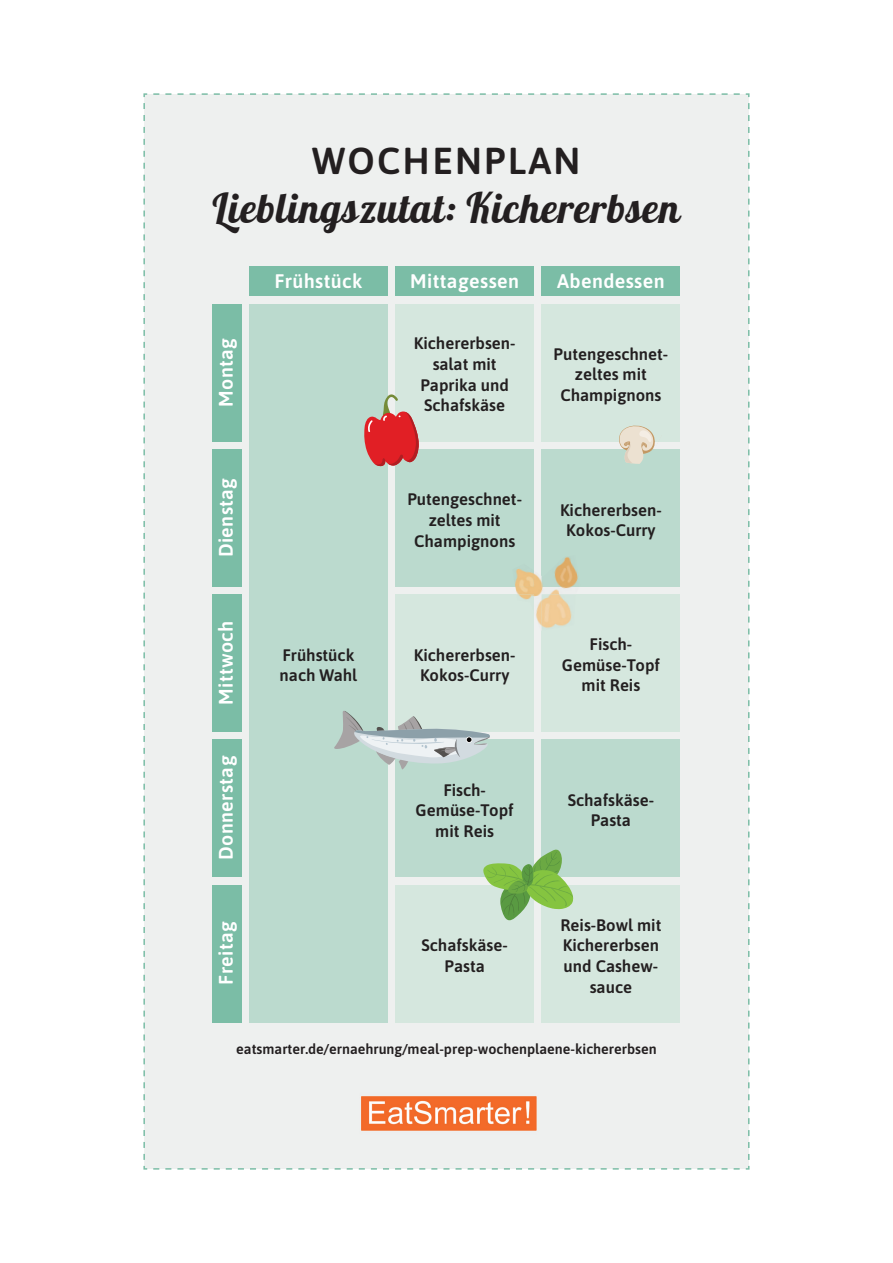
<style>
.page{position:relative;width:893px;height:1263px;background:#fff}
.page>*{position:absolute;margin:0;border:0;box-sizing:border-box;transform-origin:0 0}
.t1{font:40.95px "Lobster";letter-spacing:.02em;color:#231f20}
.t2{font:600 37.5px "Asap";letter-spacing:.06em;color:#231f20}
.t3{font:600 19.65px "Asap";letter-spacing:.02em;color:#fff}
.t4{font:600 16.65px/20.5px "Asap";color:#231f20;text-align:center}
.t5{font:600 14.25px "Asap";color:#231f20}
</style>
<div class="page">
<div style="left:143px;top:93px;width:607px;height:1077px;background:#eef0ef"></div>
<img style="left:348px;top:1088px;width:197px;height:52px">
<div style="left:249px;top:267px;width:139px;height:29px;background:#7bbda6"></div>
<div style="left:395px;top:267px;width:139px;height:29px;background:#7bbda6"></div>
<div style="left:542px;top:267px;width:138px;height:29px;background:#7bbda6"></div>
<div style="left:212px;top:304px;width:29px;height:137px;background:#7bbda6"></div>
<div style="left:212px;top:449px;width:29px;height:138px;background:#7bbda6"></div>
<div style="left:212px;top:594px;width:29px;height:138px;background:#7bbda6"></div>
<div style="left:212px;top:740px;width:29px;height:137px;background:#7bbda6"></div>
<div style="left:212px;top:885px;width:29px;height:137px;background:#7bbda6"></div>
<div style="left:249px;top:304px;width:139px;height:718px;background:#bbdace"></div>
<div style="left:395px;top:449px;width:139px;height:138px;background:#bbdace"></div>
<div style="left:395px;top:594px;width:139px;height:138px;background:#d5e7de"></div>
<div style="left:395px;top:740px;width:139px;height:137px;background:#bbdace"></div>
<div style="left:395px;top:885px;width:139px;height:138px;background:#d5e7de"></div>
<div style="left:542px;top:449px;width:138px;height:138px;background:#bbdace"></div>
<div style="left:542px;top:594px;width:138px;height:138px;background:#d5e7de"></div>
<div style="left:542px;top:740px;width:138px;height:137px;background:#bbdace"></div>
<div style="left:542px;top:885px;width:138px;height:138px;background:#d5e7de"></div>
<div style="left:395px;top:304px;width:139px;height:137px;background:#d5e7de"></div>
<div style="left:542px;top:304px;width:138px;height:137px;background:#d5e7de"></div>
<svg style="left:364px;top:387px;width:63px;height:92px"></svg>
<img style="left:515px;top:571px;width:64px;height:60px">
<img style="left:515px;top:568px;width:19px;height:19px">
<img style="left:516px;top:594px;width:18px;height:18px">
<img style="left:542px;top:557px;width:37px;height:30px">
<img style="left:542px;top:594px;width:34px;height:37px">
<svg style="left:334px;top:710px;width:156px;height:59px"></svg>
<svg style="left:483px;top:830px;width:103px;height:105px"></svg>
<svg style="left:616px;top:425px;width:46px;height:39px"></svg>
<h2 class="t2" style="left:312px;top:134px;width:270px">WOCHENPLAN</h2>
<h1 class="t1" style="left:213px;top:182px;width:469px">Lieblingszutat: Kichererbsen</h1>
<p class="t3" style="left:212px;top:407px;width:70px;rotate:-90deg">Montag</p>
<p class="t3" style="left:212px;top:557px;width:81px;rotate:-90deg">Dienstag</p>
<p class="t3" style="left:212px;top:705px;width:86px;rotate:-90deg">Mittwoch</p>
<p class="t3" style="left:212px;top:860px;width:106px;rotate:-90deg">Donnerstag</p>
<p class="t3" style="left:212px;top:985px;width:65px;rotate:-90deg">Freitag</p>
<p class="t3" style="left:275px;top:267px;width:89px">Frühstück</p>
<p class="t3" style="left:410px;top:267px;width:110px">Mittagessen</p>
<p class="t3" style="left:557px;top:267px;width:109px">Abendessen</p>
<p class="t4" style="left:414px;top:332px;width:103px">Kichererbsen&shy;salat mit<br>Paprika und<br>Schafskäse</p>
<p class="t4" style="left:554px;top:343px;width:116px">Putengeschnet&shy;zeltes mit<br>Champignons</p>
<p class="t4" style="left:280px;top:644px;width:79px;text-align:left">Frühstück nach Wahl</p>
<p class="t4" style="left:407px;top:488px;width:116px">Putengeschnet&shy;zeltes mit<br>Champignons</p>
<p class="t4" style="left:560px;top:499px;width:103px">Kichererbsen-<br>Kokos-Curry</p>
<p class="t4" style="left:414px;top:644px;width:103px">Kichererbsen-<br>Kokos-Curry</p>
<p class="t4" style="left:562px;top:633px;width:100px">Fisch-<br>Gemüse-Topf mit Reis</p>
<p class="t4" style="left:416px;top:778px;width:100px">Fisch-<br>Gemüse-Topf mit Reis</p>
<p class="t4" style="left:568px;top:789px;width:88px">Schafskäse-<br>Pasta</p>
<p class="t4" style="left:422px;top:934px;width:88px">Schafskäse-<br>Pasta</p>
<p class="t4" style="left:560px;top:914px;width:102px">Reis-Bowl mit<br>Kichererbsen und Cashew&shy;sauce</p>
<p class="t5" style="left:236px;top:1039px;width:422px">eatsmarter.de/ernaehrung/meal-prep-wochenplaene-kichererbsen</p>
</div>
